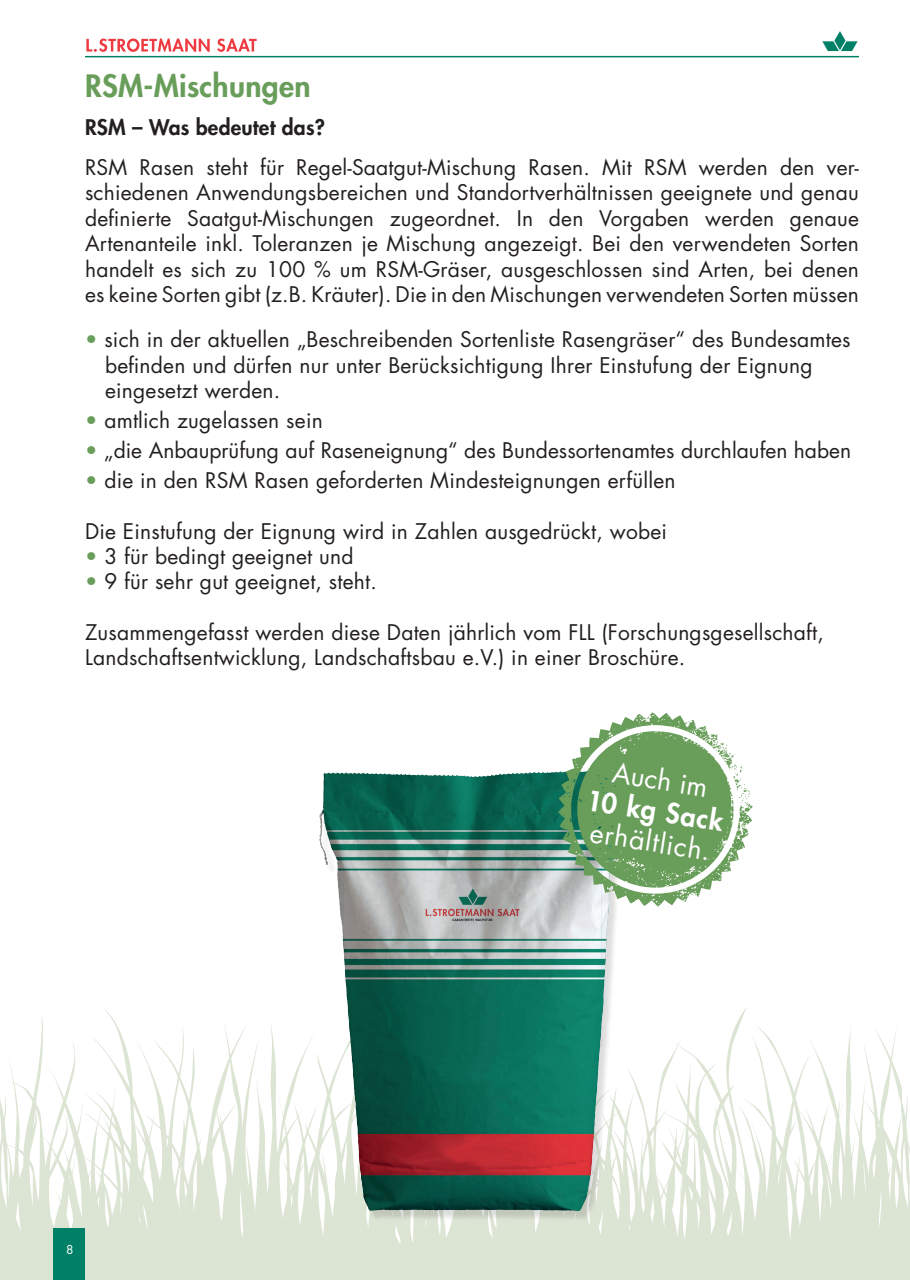
<style>
.page{position:relative;width:910px;height:1280px;background:#fff}
.page>*{position:absolute;margin:0;border:0;box-sizing:border-box;transform-origin:0 0}
.t1{font:800 30px "Futura Std";letter-spacing:.01em;color:#699d5a}
.t2{font:27px "Futura Std";color:#fff}
.t3{font:800 27px "Futura Std";color:#fff}
.t4{font:21px/25.5px "Futura Std";letter-spacing:.01em;color:#231f20}
.t5{font:800 21px "Futura Std";letter-spacing:.01em;color:#231f20}
.t6{font:12px "Futura Std";color:#fff}
.s1{color:#699d5a}
</style>
<div class="page">
<hr style="left:85px;top:56px;width:774px;height:1px;background:#008066">
<svg style="left:86px;top:39px;width:124px;height:13px"></svg>
<svg style="left:217px;top:39px;width:40px;height:13px"></svg>
<svg style="left:822px;top:31px;width:35px;height:20px"></svg>
<svg style="left:0;top:1007px;width:901px;height:273px"></svg>
<svg style="left:901px;top:1085px;width:9px;height:195px"></svg>
<div style="left:54px;top:1229px;width:31px;height:51px;background:#008066"></div>
<div style="left:320px;top:773px;width:315px;height:449px;background:#231f20;opacity:.15"></div>
<img style="left:477px;top:771px;width:81px;height:6px">
<svg style="left:558px;top:712px;width:195px;height:195px"></svg>
<h1 class="t1" style="left:85px;top:67px;width:227px">RSM-Mischungen</h1>
<p class="t5" style="left:85px;top:113px;width:242px">RSM – Was bedeutet das?</p>
<p class="t4" style="left:85px;top:154px;width:15px">RSM</p>
<p class="t4" style="left:140px;top:154px;width:519px">Rasen steht für Regel-Saatgut-Mischung Rasen. Mit RSM</p>
<p class="t4" style="left:85px;top:154px;width:775px;text-align:justify;text-indent:614px">werden den ver&shy;schiedenen Anwendungsbereichen und Standortverhältnissen geeignete und genau definierte Saatgut-Mischungen zugeordnet. I n den Vorgaben werden genaue Artenanteile inkl. Toleranzen je Mischung angezeigt. Bei den verwendeten Sorten handelt es sich zu 100 % um RSM</p>
<p class="t4" style="left:85px;top:256px;width:775px;text-align:right">-Gräser, ausgeschlossen sind Arten, bei denen<br>es keine Sorten gibt (z.B. Kräuter). Die in den Mischungen verwendeten Sorten müssen</p>
<p class="t4" style="left:105px;top:327px;width:747px;text-indent:-20px"><span class="s1">•</span> sich in der aktuellen „Beschreibenden Sortenliste Rasengräser“ des Bundesamtes befinden und dürfen nur unter Berücksichtigung I hrer Einstufung der Eignung eingesetzt werden.</p>
<p class="t4" style="left:85px;top:408px;width:239px"><span class="s1">•</span> amtlich zugelassen sein</p>
<p class="t4" style="left:85px;top:438px;width:768px"><span class="s1">•</span> „die Anbauprüfung auf Raseneignung“ des Bundessortenamtes durchlaufen haben</p>
<p class="t4" style="left:85px;top:468px;width:135px"><span class="s1">•</span> die in den RSM</p>
<p class="t4" style="left:255px;top:468px;width:423px">Rasen geforderten Mindesteignungen erfüllen</p>
<p class="t4" style="left:85px;top:519px;width:583px">Die Einstufung der Eignung wird in Zahlen ausgedrückt, wobei</p>
<p class="t4" style="left:85px;top:544px;width:270px"><span class="s1">•</span> 3 für bedingt geeignet und</p>
<p class="t4" style="left:85px;top:569px;width:293px"><span class="s1">•</span> 9 für sehr gut geeignet, steht.</p>
<p class="t4" style="left:85px;top:620px;width:740px">Zusammengefasst werden diese Daten jährlich vom FLL (Forschungsgesellschaft,<br>Landschaftsentwicklung, Landschaftsbau e.V.) in einer Broschüre.</p>
<p class="t2" style="left:615px;top:755px;width:101px;rotate:9deg">Auch im</p>
<p class="t3" style="left:590px;top:783px;width:142px;rotate:9deg">10 kg Sack</p>
<p class="t2" style="left:593px;top:815px;width:123px;rotate:9deg">erhäl tli ch.</p>
<p class="t6" style="left:66px;top:1242px;width:9px">8</p>
</div>
